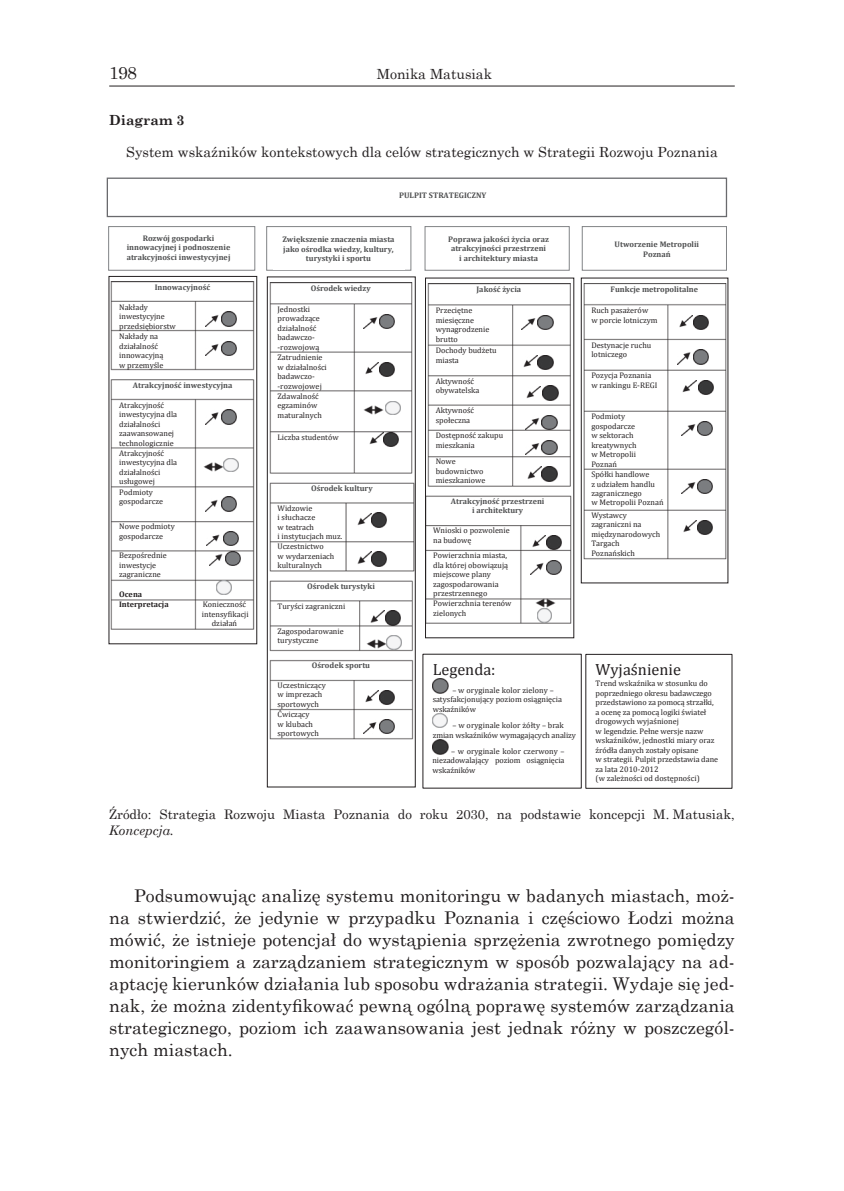
<style>
.page{position:relative;width:844px;height:1191px;background:#fff}
.page>*{position:absolute;margin:0;border:0;box-sizing:border-box;transform-origin:0 0}
.t1{font:17.5px/22.1px "Century Schoolbook";color:#231f20;text-align:justify}
.t2{font:16.28px "Cambria";color:#231f20}
.t3{font:14px "Century Schoolbook";color:#231f20}
.t4{font:700 14px "Century Schoolbook";color:#231f20}
.t5{font:13.12px "Century Schoolbook";color:#231f20}
.t6{font:italic 13.12px "Century Schoolbook";color:#231f20}
.t7{font:8.05px/9.6px "Cambria";color:#231f20}
.t8{font:700 8.05px/9.6px "Cambria";color:#4e4f50;text-align:center}
.t9{font:700 8.05px/10px "Cambria";color:#231f20}
</style>
<div class="page">
<hr style="left:109px;top:86px;width:625px;height:1px;background:#231f20">
<div style="left:107px;top:177px;width:620px;height:40px;border:1px solid #696a6d"></div>
<div style="left:108px;top:226px;width:147px;height:45px;border:1px solid #818386"></div>
<div style="left:266px;top:226px;width:145px;height:45px;border:1px solid #818386"></div>
<div style="left:424px;top:226px;width:145px;height:45px;border:1px solid #818386"></div>
<div style="left:581px;top:226px;width:145px;height:45px;border:1px solid #818386"></div>
<img style="left:108px;top:282px;width:150px;height:356px">
<img style="left:205px;top:312px;width:31px;height:14px">
<img style="left:205px;top:341px;width:31px;height:14px">
<img style="left:205px;top:410px;width:31px;height:14px">
<img style="left:203px;top:463px;width:20px;height:9px">
<img style="left:223px;top:458px;width:15px;height:14px">
<img style="left:205px;top:497px;width:31px;height:14px">
<img style="left:207px;top:531px;width:31px;height:15px">
<img style="left:209px;top:552px;width:15px;height:13px">
<img style="left:226px;top:551px;width:15px;height:14px">
<img style="left:216px;top:580px;width:15px;height:14px">
<div style="left:272px;top:230px;width:132px;height:40px;background:#fff"></div>
<img style="left:266px;top:282px;width:150px;height:500px">
<img style="left:363px;top:314px;width:31px;height:14px">
<img style="left:363px;top:362px;width:31px;height:15px">
<img style="left:363px;top:406px;width:20px;height:9px">
<img style="left:385px;top:401px;width:15px;height:14px">
<img style="left:367px;top:432px;width:32px;height:15px">
<img style="left:355px;top:513px;width:31px;height:14px">
<img style="left:355px;top:551px;width:31px;height:15px">
<img style="left:369px;top:611px;width:31px;height:14px">
<img style="left:367px;top:639px;width:19px;height:9px">
<img style="left:387px;top:636px;width:14px;height:13px">
<img style="left:363px;top:690px;width:31px;height:14px">
<img style="left:363px;top:719px;width:31px;height:15px">
<img style="left:425px;top:283px;width:156px;height:349px">
<img style="left:521px;top:315px;width:32px;height:14px">
<img style="left:521px;top:355px;width:32px;height:15px">
<img style="left:524px;top:386px;width:16px;height:14px">
<img style="left:542px;top:386px;width:16px;height:14px">
<img style="left:525px;top:415px;width:32px;height:14px">
<img style="left:525px;top:440px;width:32px;height:15px">
<img style="left:525px;top:466px;width:32px;height:15px">
<img style="left:530px;top:535px;width:31px;height:14px">
<img style="left:530px;top:560px;width:31px;height:14px">
<img style="left:535px;top:599px;width:20px;height:9px">
<img style="left:537px;top:608px;width:14px;height:14px">
<img style="left:574px;top:283px;width:155px;height:294px">
<img style="left:676px;top:315px;width:32px;height:14px">
<img style="left:676px;top:349px;width:32px;height:15px">
<img style="left:680px;top:380px;width:15px;height:15px">
<img style="left:698px;top:380px;width:15px;height:15px">
<img style="left:681px;top:421px;width:31px;height:15px">
<img style="left:681px;top:479px;width:31px;height:14px">
<img style="left:681px;top:520px;width:31px;height:14px">
<img style="left:432px;top:678px;width:16px;height:15px">
<img style="left:432px;top:714px;width:15px;height:14px">
<img style="left:432px;top:739px;width:16px;height:15px">
<h1 class="t1" style="left:109px;top:61px;width:29px">198</h1>
<h3 class="t3" style="left:376px;top:63px;width:117px">Monika Matusiak</h3>
<h3 class="t4" style="left:109px;top:109px;width:77px">Diagram 3</h3>
<h3 class="t3" style="left:126px;top:140px;width:593px">System wskaźników kontekstowych dla celów strategicznych w Strategii Rozwoju Poznania</h3>
<p class="t8" style="left:127px;top:233px;width:105px">Rozwój gospodarki innowacyjnej i podnoszenie atrakcyjności inwestycyjnej</p>
<p class="t8" style="left:155px;top:282px;width:57px">Innowacyjność</p>
<p class="t7" style="left:119px;top:302px;width:58px">Nakłady inwestycyjne przedsiębiorstw<br>Nakłady na działalność innowacyjną<br>w przemyśle</p>
<p class="t8" style="left:133px;top:380px;width:101px">Atrakcyjność inwestycyjna</p>
<p class="t7" style="left:119px;top:400px;width:60px">Atrakcyjność inwestycyjna dla działalności zaawansowanej technologicznie<br>Atrakcyjność inwestycyjna dla działalności usługowej<br>Podmioty gospodarcze</p>
<p class="t7" style="left:119px;top:521px;width:57px">Nowe podmioty gospodarcze</p>
<p class="t7" style="left:119px;top:551px;width:49px">Bezpośrednie inwestycje zagraniczne</p>
<p class="t9" style="left:119px;top:589px;width:51px">Ocena<br>Interpretacja</p>
<p class="t7" style="left:202px;top:599px;width:48px;text-align:center">Konieczność intensyfikacji działań</p>
<p class="t8" style="left:399px;top:190px;width:89px">PULPIT STRATEGICZNY</p>
<p class="t8" style="left:282px;top:234px;width:114px">Zwiększenie znaczenia miasta jako ośrodka wiedzy, kultury, turystyki i sportu</p>
<p class="t8" style="left:310px;top:283px;width:61px">Ośrodek wiedzy</p>
<p class="t7" style="left:277px;top:304px;width:51px">Jednostki prowadzące działalność badawczo--rozwojową<br>Zatrudnienie w działalności badawczo--rozwojowej<br>Zdawalność egzaminów maturalnych</p>
<p class="t7" style="left:277px;top:432px;width:63px">Liczba studentów</p>
<p class="t8" style="left:311px;top:483px;width:63px">Ośrodek kultury</p>
<p class="t7" style="left:277px;top:503px;width:66px">Widzowie<br>i słuchacze<br>w teatrach<br>i instytucjach muz.<br>Uczestnictwo<br>w wydarzeniach kulturalnych</p>
<p class="t8" style="left:307px;top:581px;width:69px">Ośrodek turystyki</p>
<p class="t7" style="left:277px;top:601px;width:69px">Turyści zagraniczni</p>
<p class="t7" style="left:277px;top:626px;width:68px">Zagospodarowanie turystyczne</p>
<p class="t8" style="left:312px;top:660px;width:60px">Ośrodek sportu</p>
<p class="t7" style="left:277px;top:680px;width:50px">Uczestniczący w imprezach sportowych<br>Ćwiczący<br>w klubach sportowych</p>
<p class="t8" style="left:448px;top:234px;width:102px">Poprawa jakości życia oraz atrakcyjności przestrzeni<br>i architektury miasta</p>
<p class="t8" style="left:614px;top:239px;width:86px">Utworzenie Metropolii<br>Poznań</p>
<p class="t8" style="left:476px;top:284px;width:46px">Jakość życia</p>
<p class="t7" style="left:435px;top:305px;width:55px">Przeciętne miesięczne wynagrodzenie brutto</p>
<p class="t7" style="left:435px;top:345px;width:62px">Dochody budżetu miasta</p>
<p class="t7" style="left:435px;top:376px;width:45px">Aktywność obywatelska</p>
<p class="t7" style="left:435px;top:405px;width:40px">Aktywność społeczna</p>
<p class="t7" style="left:435px;top:430px;width:69px">Dostępność zakupu mieszkania</p>
<p class="t7" style="left:435px;top:457px;width:51px">Nowe budownictwo mieszkaniowe</p>
<p class="t8" style="left:450px;top:496px;width:95px">Atrakcyjność przestrzeni i architektury</p>
<p class="t7" style="left:433px;top:525px;width:78px">Wnioski o pozwolenie na budowę</p>
<p class="t7" style="left:433px;top:550px;width:80px">Powierzchnia miasta, dla której obowiązują miejscowe plany zagospodarowania przestrzennego<br>Powierzchnia terenów zielonych</p>
<p class="t8" style="left:610px;top:284px;width:89px">Funkcje metropolitalne</p>
<p class="t7" style="left:591px;top:305px;width:68px">Ruch pasażerów<br>w porcie lotniczym</p>
<p class="t7" style="left:591px;top:340px;width:61px">Destynacje ruchu lotniczego</p>
<p class="t7" style="left:591px;top:371px;width:68px">Pozycja Poznania w rankingu E-REGI</p>
<p class="t7" style="left:591px;top:411px;width:74px">Podmioty gospodarcze<br>w sektorach kreatywnych<br>w Metropolii<br>Poznań<br>Spółki handlowe<br>z udziałem handlu zagranicznego<br>w Metropolii Poznań</p>
<p class="t7" style="left:591px;top:510px;width:70px">Wystawcy zagraniczni na międzynarodowych<br>Targach<br>Poznańskich</p>
<h2 class="t2" style="left:432px;top:659px;width:64px">Legenda:</h2>
<p class="t7" style="left:432px;top:685px;width:131px;text-indent:20px">– w oryginale kolor zielony – satysfakcjonujący poziom osiągnięcia wskaźników</p>
<p class="t7" style="left:432px;top:720px;width:145px;text-indent:20px">– w oryginale kolor żółty – brak zmian wskaźników wymagających analizy</p>
<p class="t7" style="left:432px;top:746px;width:133px;text-align:justify;text-indent:19px">– w oryginale kolor czerwony – niezadowalający poziom osiągnięcia wskaźników</p>
<h2 class="t2" style="left:595px;top:659px;width:87px">Wyjaśnienie</h2>
<p class="t7" style="left:595px;top:678px;width:124px">Trend wskaźnika w stosunku do poprzedniego okresu badawczego przedstawiono za pomocą strzałki, a ocenę za pomocą logiki świateł drogowych wyjaśnionej<br>w legendzie. Pełne wersje nazw wskaźników, jednostki miary oraz źródła danych zostały opisane<br>w strategii. Pulpit przedstawia dane za lata 2010-2012<br>(w zależności od dostępności)</p>
<h3 class="t5" style="left:109px;top:803px;width:627px">Źródło: Strategia Rozwoju Miasta Poznania do roku 2030, na podstawie koncepcji M. Matusiak,</h3>
<h3 class="t6" style="left:109px;top:820px;width:66px">Koncepcja.</h3>
<p class="t1" style="left:109px;top:883px;width:627px;text-indent:25px">Podsumowując analizę systemu monitoringu w badanych miastach, moż&shy;na stwierdzić, że jedynie w przypadku Poznania i częściowo Łodzi można mówić, że istnieje potencjał do wystąpienia sprzężenia zwrotnego pomiędzy monitoringiem a zarządzaniem strategicznym w sposób pozwalający na ad&shy;aptację kierunków działania lub sposobu wdrażania strategii. Wydaje się jed&shy;nak, że można zidentyfikować pewną ogólną poprawę systemów zarządzania strategicznego, poziom ich zaawansowania jest jednak różny w poszczegól&shy;nych miastach.</p>
</div>
